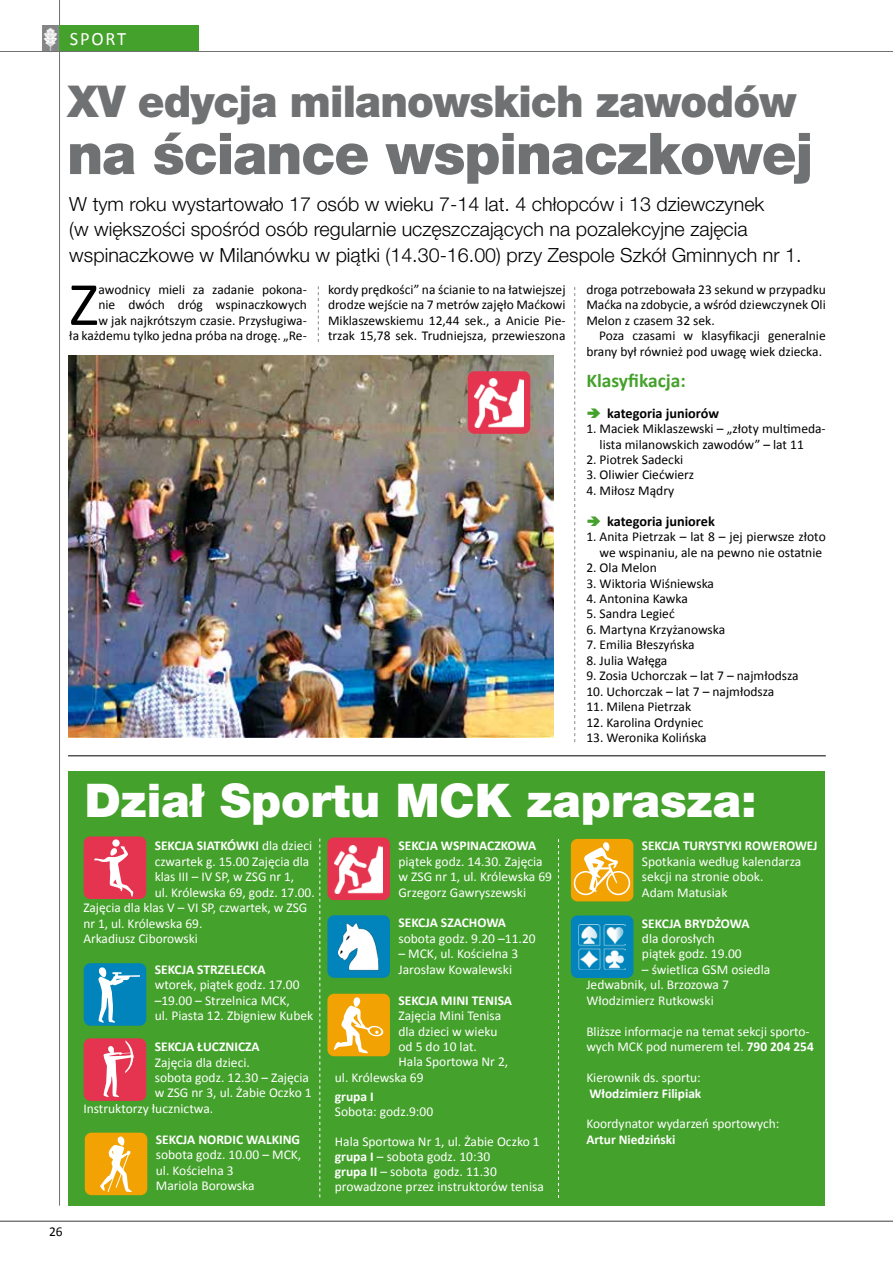
<style>
.page{position:relative;width:893px;height:1263px;background:#fff}
.page>*{position:absolute;margin:0;border:0;box-sizing:border-box;transform-origin:0 0}
.t1{font:62.25px "Calibri";color:#000}
.t2{font:900 57.6px "Helvetica Neue LT Pro";color:#707172}
.t3{font:900 46.5px "Helvetica Neue LT Pro";color:#fff}
.t4{font:900 43.95px "Helvetica Neue LT Pro";letter-spacing:-.02em;color:#707172}
.t5{font:300 19.5px/25.5px "Helvetica Neue LT Pro";color:#000}
.t6{font:700 19.5px "Calibri";color:#44a12b}
.t7{font:18.9px "Calibri";color:#fff}
.t8{font:700 14.25px "Calibri";color:#000}
.t9{font:13.5px/15.5px "Calibri";color:#fff}
.t10{font:13.5px/15.5px "Calibri";color:#000;text-align:right}
.t11{font:700 13.5px "Calibri";color:#fff}
.s1{font-weight:400}
.s2{font-weight:700}
</style>
<div class="page">
<hr style="left:0;top:1221px;width:893px;height:1px;background:#707172">
<img style="left:68px;top:356px;width:486px;height:382px">
<hr style="left:68px;top:755px;width:758px;height:1px;background:#000">
<div style="left:68px;top:771px;width:757px;height:435px;background:#44a12b"></div>
<div style="left:84px;top:1038px;width:62px;height:63px;background:#e5344f;border-radius:7px"></div>
<svg style="left:103px;top:1040px;width:31px;height:57px"></svg>
<div style="left:85px;top:1133px;width:62px;height:62px;background:#f2a203;border-radius:7px"></div>
<svg style="left:100px;top:1136px;width:32px;height:56px"></svg>
<div style="left:571px;top:839px;width:62px;height:62px;background:#f2a203;border-radius:7px"></div>
<svg style="left:574px;top:842px;width:56px;height:53px"></svg>
<div style="left:84px;top:836px;width:62px;height:63px;background:#e5344f;border-radius:7px"></div>
<svg style="left:94px;top:846px;width:39px;height:51px"></svg>
<div style="left:112px;top:839px;width:8px;height:8px;background:#fff;border-radius:50%"></div>
<div style="left:84px;top:963px;width:62px;height:63px;background:#0084bb;border-radius:7px"></div>
<svg style="left:98px;top:967px;width:42px;height:56px"></svg>
<div style="left:327px;top:994px;width:63px;height:62px;background:#f2a203;border-radius:7px"></div>
<svg style="left:334px;top:997px;width:50px;height:57px"></svg>
<div style="left:327px;top:837px;width:63px;height:63px;background:#e5344f;border-radius:7px"></div>
<img style="left:334px;top:845px;width:49px;height:49px">
<div style="left:468px;top:371px;width:62px;height:63px;background:#e5344f;border-radius:7px"></div>
<img style="left:475px;top:379px;width:48px;height:48px">
<div style="left:571px;top:915px;width:62px;height:63px;background:#0084bb;border-radius:7px"></div>
<img style="left:579px;top:924px;width:46px;height:45px">
<div style="left:327px;top:915px;width:63px;height:63px;background:#0084bb;border-radius:7px"></div>
<img style="left:338px;top:922px;width:41px;height:48px">
<hr style="left:59px;top:0;width:1px;height:1206px;background:#707172">
<div style="left:43px;top:26px;width:16px;height:26px;background:#87888a"></div>
<div style="left:59px;top:26px;width:140px;height:26px;background:#44a12b"></div>
<img style="left:44px;top:28px;width:13px;height:23px">
<hr style="left:0;top:51px;width:893px;height:1px;background:#707172">
<svg style="left:318px;top:286px;width:1px;height:56px"></svg>
<svg style="left:574px;top:287px;width:1px;height:455px"></svg>
<svg style="left:319px;top:838px;width:1px;height:359px"></svg>
<svg style="left:558px;top:839px;width:1px;height:359px"></svg>
<h3 class="t7" style="left:70px;top:27px;width:13px">sport</h3>
<h3 class="t4" style="left:67px;top:75px;width:731px">XV edycja milanowskich zawodów</h3>
<h2 class="t2" style="left:67px;top:119px;width:749px">na ściance wspinaczkowej</h2>
<p class="t5" style="left:69px;top:191px;width:734px">W tym roku wystartowało 17 osób w wieku 7-14 lat. 4 chłopców i 13 dziewczynek<br>(w większości spośród osób regularnie uczęszczających na pozalekcyjne zajęcia wspinaczkowe w Milanówku w piątki (14.30-16.00) przy Zespole Szkół Gminnych nr 1.</p>
<p class="t10" style="left:586px;top:281px;width:241px;text-align:justify">droga potrzebowała 23 sekund w przypadku Maćka na zdobycie, a wśród dziewczynek Oli Melon z czasem 32 sek.</p>
<p class="t10" style="left:586px;top:327px;width:241px">Poza czasami w klasyfikacji generalnie brany był również pod uwagę wiek dziecka.</p>
<h3 class="t6" style="left:586px;top:368px;width:101px">Klasyfikacja:</h3>
<p class="t8" style="left:607px;top:404px;width:113px">kategoria juniorów</p>
<p class="t10" style="left:600px;top:420px;width:228px;text-align:left;text-indent:-13px">1. Maciek Miklaszewski – „złoty multimeda&shy;lista milanowskich zawodów” – lat 11</p>
<p class="t10" style="left:586px;top:451px;width:98px">2. Piotrek Sadecki</p>
<p class="t10" style="left:586px;top:467px;width:109px">3. Oliwier Ciećwierz</p>
<p class="t10" style="left:586px;top:482px;width:89px">4. Miłosz Mądry</p>
<p class="t8" style="left:607px;top:512px;width:109px">kategoria juniorek</p>
<p class="t10" style="left:586px;top:528px;width:241px">1. Anita Pietrzak – lat 8 – jej pierwsze złoto we wspinaniu, ale na pewno nie ostatnie</p>
<p class="t10" style="left:586px;top:559px;width:72px">2. Ola Melon</p>
<p class="t10" style="left:586px;top:575px;width:129px">3. Wiktoria Wiśniewska</p>
<p class="t10" style="left:586px;top:590px;width:103px">4. Antonina Kawka</p>
<p class="t10" style="left:586px;top:606px;width:90px">5. Sandra Legieć</p>
<p class="t10" style="left:586px;top:621px;width:140px">6. Martyna Krzyżanowska</p>
<p class="t10" style="left:586px;top:636px;width:110px">7. Emilia Błeszyńska</p>
<p class="t10" style="left:586px;top:652px;width:83px">8. Julia Wałęga</p>
<p class="t10" style="left:586px;top:667px;width:214px">9. Zosia Uchorczak – lat 7 – najmłodsza</p>
<p class="t10" style="left:586px;top:683px;width:190px">10. Uchorczak – lat 7 – najmłodsza</p>
<p class="t10" style="left:586px;top:698px;width:106px">11. Milena Pietrzak</p>
<p class="t10" style="left:586px;top:714px;width:119px">12. Karolina Ordyniec</p>
<p class="t10" style="left:586px;top:729px;width:122px">13. Weronika Kolińska</p>
<p class="t10" style="left:69px;top:281px;width:239px">awodnicy mieli za zadanie pokona-<br>nie dwóch dróg wspinaczkowych<br>w jak najkrótszym czasie. Przysługiwa-<br>ła każdemu tylko jedna próba na drogę. „Re-</p>
<p class="t10" style="left:328px;top:281px;width:239px;text-align:justify">kordy prędkości” na ścianie to na łatwiejszej drodze wejście na 7 metrów zajęło Maćkowi Miklaszewskiemu 12,44 sek., a Anicie Pie&shy;trzak 15,78 sek. Trudniejsza, przewieszona</p>
<h1 class="t1" style="left:69px;top:266px;width:31px">Z</h1>
<h3 class="t3" style="left:85px;top:772px;width:673px">Dział Sportu MCK zaprasza:</h3>
<p class="t10" style="left:49px;top:1223px;width:15px">26</p>
<p class="t11" style="left:155px;top:837px;width:159px">SEKCJA SIATKÓWKI <span class="s1">dla dzieci</span></p>
<p class="t9" style="left:155px;top:853px;width:156px">czwartek g. 15.00 Zajęcia dla</p>
<p class="t9" style="left:155px;top:868px;width:141px">klas III – IV SP, w ZSG nr 1,</p>
<p class="t9" style="left:155px;top:884px;width:161px">ul. Królewska 69, godz. 17.00.</p>
<p class="t9" style="left:83px;top:899px;width:225px">Zajęcia dla klas V – VI SP, czwartek, w ZSG</p>
<p class="t9" style="left:83px;top:915px;width:121px">nr 1, ul. Królewska 69.</p>
<p class="t9" style="left:83px;top:930px;width:116px">Arkadiusz Ciborowski</p>
<p class="t11" style="left:155px;top:961px;width:112px">SEKCJA STRZELECKA</p>
<p class="t9" style="left:155px;top:976px;width:160px">wtorek, piątek godz. 17.00 –19.00 – Strzelnica MCK,<br>ul. Piasta 12. Zbigniew Kubek</p>
<p class="t11" style="left:155px;top:1038px;width:106px">SEKCJA ŁUCZNICZA</p>
<p class="t9" style="left:155px;top:1054px;width:97px">Zajęcia dla dzieci.</p>
<p class="t9" style="left:155px;top:1069px;width:156px">sobota godz. 12.30 – Zajęcia</p>
<p class="t9" style="left:155px;top:1084px;width:158px">w ZSG nr 3, ul. Żabie Oczko 1</p>
<p class="t9" style="left:83px;top:1100px;width:131px">Instruktorzy łucznictwa.</p>
<p class="t11" style="left:156px;top:1131px;width:146px">SEKCJA NORDIC WALKING</p>
<p class="t9" style="left:156px;top:1146px;width:147px">sobota godz. 10.00 – MCK, ul. Kościelna 3<br>Mariola Borowska</p>
<p class="t11" style="left:398px;top:837px;width:139px">SEKCJA WSPINACZKOWA</p>
<p class="t9" style="left:398px;top:853px;width:155px">piątek godz. 14.30. Zajęcia w ZSG nr 1, ul. Królewska 69<br>Grzegorz Gawryszewski</p>
<p class="t11" style="left:398px;top:914px;width:109px">SEKCJA SZACHOWA</p>
<p class="t9" style="left:398px;top:930px;width:139px">sobota godz. 9.20 –11.20</p>
<p class="t9" style="left:398px;top:945px;width:121px">– MCK, ul. Kościelna 3<br>Jarosław Kowalewski</p>
<p class="t11" style="left:398px;top:992px;width:115px">SEKCJA MINI TENISA</p>
<p class="t9" style="left:398px;top:1007px;width:104px">Zajęcia Mini Tenisa</p>
<p class="t9" style="left:398px;top:1023px;width:101px">dla dzieci w wieku</p>
<p class="t9" style="left:398px;top:1038px;width:80px">od 5 do 10 lat.</p>
<p class="t9" style="left:398px;top:1054px;width:111px">Hala Sportowa Nr 2,</p>
<p class="t9" style="left:335px;top:1069px;width:90px">ul. Królewska 69</p>
<p class="t11" style="left:335px;top:1088px;width:41px">grupa I</p>
<p class="t9" style="left:335px;top:1103px;width:100px">Sobota: godz.9:00</p>
<p class="t9" style="left:335px;top:1133px;width:211px;line-height:15px">Hala Sportowa Nr 1, ul. Żabie Oczko 1 <span class="s2">grupa I</span> – sobota godz. 10:30<br><span class="s2">grupa II</span> – sobota godz. 11.30 prowadzone przez instruktorów tenisa</p>
<p class="t11" style="left:642px;top:837px;width:177px">SEKCJA TURYSTYKI ROWEROWEJ</p>
<p class="t9" style="left:642px;top:853px;width:161px">Spotkania według kalendarza sekcji na stronie obok.<br>Adam Matusiak</p>
<p class="t11" style="left:642px;top:915px;width:109px">SEKCJA BRYDŻOWA</p>
<p class="t9" style="left:642px;top:930px;width:101px">dla dorosłych piątek godz. 19.00</p>
<p class="t9" style="left:586px;top:961px;width:185px;text-indent:56px">– świetlica GSM osiedla<br>Jedwabnik, ul. Brzozowa 7<br>Włodzimierz Rutkowski</p>
<p class="t9" style="left:586px;top:1023px;width:229px">Bliższe informacje na temat sekcji sporto&shy;wych MCK pod numerem tel. <span class="s2">790 204 254</span></p>
<p class="t9" style="left:586px;top:1069px;width:116px">Kierownik ds. sportu:</p>
<p class="t11" style="left:589px;top:1085px;width:114px">Włodzimierz Filipiak</p>
<p class="t9" style="left:586px;top:1115px;width:195px">Koordynator wydarzeń sportowych:</p>
<p class="t11" style="left:586px;top:1131px;width:91px">Artur Niedziński</p>
</div>
